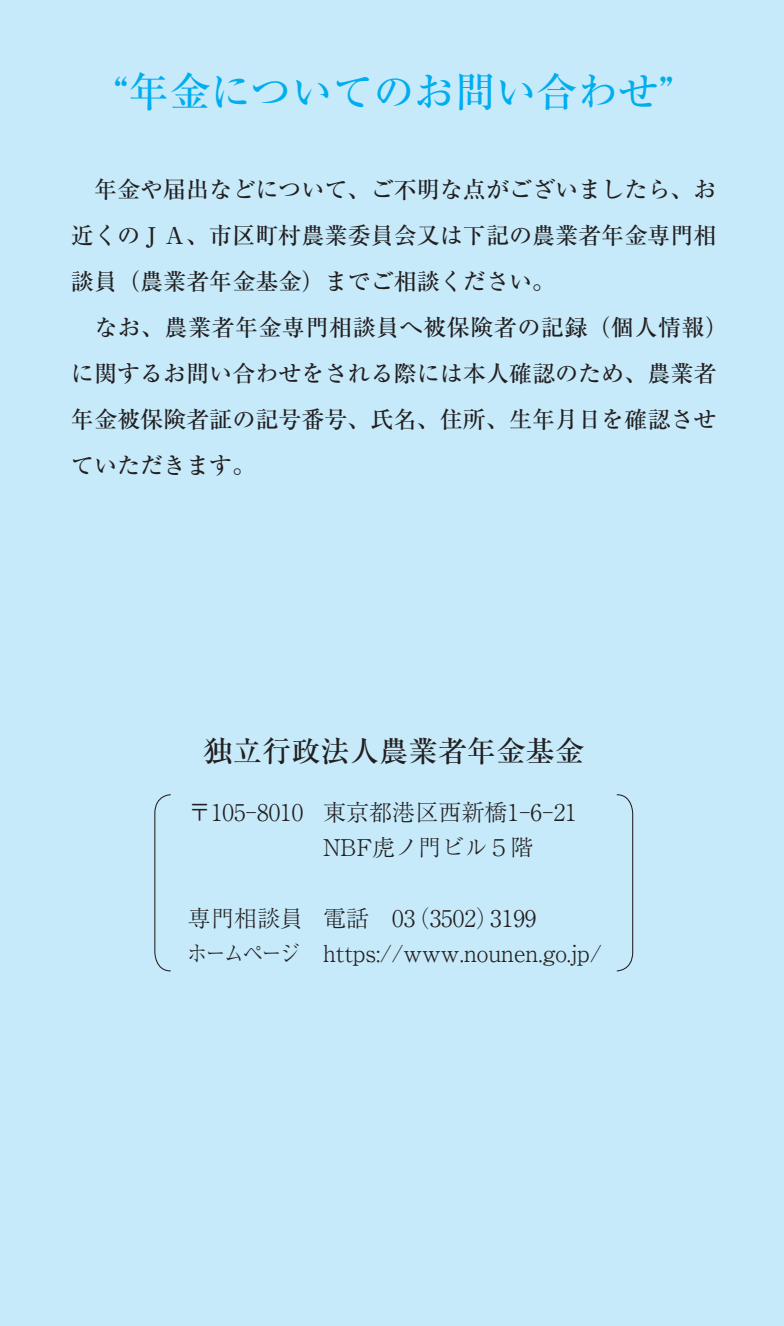
<style>
.page{position:relative;width:784px;height:1326px;background:#fff}
.page>*{position:absolute;margin:0;border:0;box-sizing:border-box;transform-origin:0 0}
.t1{font:500 40.75px "Ryumin Pr 6";color:#00aeef}
.t2{font:500 29.25px "Ryumin Pr 6";color:#231f20}
.t3{font:500 23px/46px "Ryumin Pr 6";color:#231f20}
.t4{font:300 23px/35.5px "Ryumin Pr 6";color:#231f20}
</style>
<div class="page">
<div style="left:0;top:0;width:783px;height:1325px;background:#c6eafa"></div>
<svg style="left:154px;top:794px;width:17px;height:177px"></svg>
<svg style="left:616px;top:794px;width:17px;height:177px"></svg>
<h1 class="t1" style="left:113px;top:59px;width:561px">“年金についてのお問い合わせ”</h1>
<p class="t3" style="left:71px;top:165px;width:658px">　年金や届出などについて、ご不明な点がございましたら、お近くのＪＡ、市区町村農業委員会又は下記の農業者年金専門相談員（農業者年金基金）までご相談ください。<br>　なお、農業者年金専門相談員へ被保険者の記録（個人情報）に関するお問い合わせをされる際には本人確認のため、農業者年金被保険者証の記号番号、氏名、住所、生年月日を確認させていただきます。</p>
<p class="t2" style="left:203px;top:728px;width:382px">独立行政法人農業者年金基金</p>
<p class="t4" style="left:323px;top:792px;width:255px;text-indent:-135px">〒105-8010 東京都港区西新橋1-6-21<br>NBF虎ノ門ビル５階</p>
<p class="t4" style="left:187px;top:899px;width:415px">専門相談員 電話　03（3502）3199<br>ホームページ https://www.nounen.go.jp/</p>
</div>
